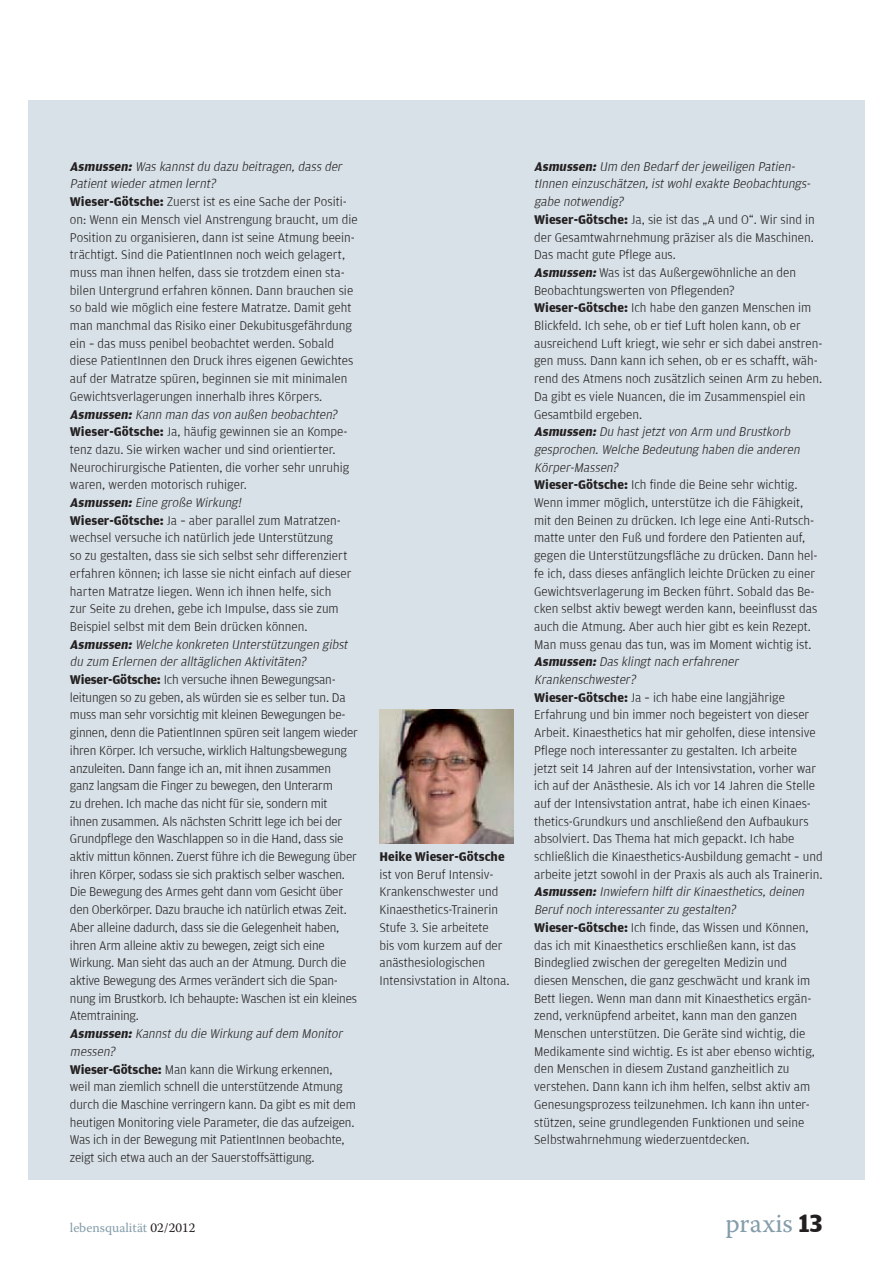
<style>
.page{position:relative;width:893px;height:1263px;background:#fff}
.page>*{position:absolute;margin:0;border:0;box-sizing:border-box;transform-origin:0 0}
.t1{font:26.55px "Warnock Pro";color:#849daa}
.t2{font:300 13.35px/17.7px "Amplitude";color:#231f20}
.t3{font:13.35px "Warnock Pro";color:#849daa}
.t4{font:700 13.35px "Amplitude";color:#231f20}
.s1{font-weight:700;font-style:italic}
.s2{font-style:italic}
.s3{font-weight:700}
.s4{color:#231f20}
.s5{font-family:"Amplitude";font-weight:700;color:#231f20}
</style>
<div class="page">
<div style="left:28px;top:100px;width:836px;height:1079px;background:#d7e1e7"></div>
<img style="left:379px;top:710px;width:134px;height:133px">
<p class="t2" style="left:70px;top:158px;width:289px"><span class="s1">Asmussen:</span> <span class="s2">Was kannstdu dazu beitragen,dass der Patientwiederatmen lernt?<br></span><span class="s3">Wieser-Götsche:</span> Zuerst ist es eine Sache der Positi&shy;on: Wenn ein Mensch viel Anstrengung braucht, um die Position zu organisieren, dann ist seine Atmung beein&shy;trächtigt. Sind die PatientInnen noch weich gelagert, muss man ihnen helfen, dass sie trotzdem einen sta&shy;bilen Untergrund erfahren können. Dann brauchen sie so bald wie möglich eine festere Matratze. Damit geht man manchmal das Risiko einer Dekubitusgefährdung ein – das muss penibel beobachtet werden. Sobald diese PatientInnen den Druck ihres eigenen Gewichtes auf der Matratze spüren, beginnen sie mit minimalen Gewichtsverlagerungen innerhalb ihres Körpers.<br><span class="s1">Asmussen:</span> <span class="s2">Kann man das von außen beobachten?<br></span><span class="s3">Wieser-Götsche:</span> Ja, häufig gewinnen sie an Kompe&shy;tenz dazu. Sie wirken wacher und sind orientierter.<br>Neurochirurgische Patienten, die vorher sehr unruhig waren, werden motorisch ruhiger.<br><span class="s1">Asmussen:</span> <span class="s2">Eine große Wirkung!<br></span><span class="s3">Wieser-Götsche:</span> Ja – aber parallel zum Matratzen&shy;wechsel versuche ich natürlich jede Unterstützung<br>so zu gestalten, dass sie sich selbst sehr differenziert erfahren können; ich lasse sie nicht einfach auf dieser harten Matratze liegen. Wenn ich ihnen helfe, sich<br>zur Seite zu drehen, gebe ich Impulse, dass sie zum Beispiel selbst mit dem Bein drücken können.<br><span class="s1">Asmussen:</span> <span class="s2">Welche konkreten Unterstützungen gibst du zum Erlernen deralltäglichen Aktivitäten?<br></span><span class="s3">Wieser-Götsche:</span> Ich versuche ihnen Bewegungsan&shy;leitungen so zu geben, als würden sie es selber tun. Da muss man sehr vorsichtig mit kleinen Bewegungen be&shy;ginnen, denn die PatientInnen spüren seit langem wieder ihren Körper. Ich versuche, wirklich Haltungsbewegung anzuleiten. Dann fange ich an, mit ihnen zusammen ganz langsam die Finger zu bewegen, den Unterarm<br>zu drehen. Ich mache das nicht für sie, sondern mit ihnen zusammen. Als nächsten Schritt lege ich bei der Grundpflege den Waschlappen so in die Hand, dass sie aktiv mittun können. Zuerst führe ich die Bewegung über ihren Körper, sodass sie sich praktisch selber waschen.<br>Die Bewegung des Armes geht dann vom Gesicht über den Oberkörper. Dazu brauche ich natürlich etwas Zeit.<br>Aber alleine dadurch, dass sie die Gelegenheit haben, ihren Arm alleine aktiv zu bewegen, zeigt sich eine Wirkung. Man sieht das auch an der Atmung. Durch die aktive Bewegung des Armes verändert sich die Span&shy;nung im Brustkorb. Ich behaupte: Waschen ist ein kleines Atemtraining.<br><span class="s1">Asmussen:</span> <span class="s2">Kannstdu die Wirkung aufdem Monitor messen?<br></span><span class="s3">Wieser-Götsche:</span> Man kann die Wirkung erkennen,<br>weil man ziemlich schnell die unterstützende Atmung durch die Maschine verringern kann. Da gibt es mit dem heutigen Monitoring viele Parameter, die das aufzeigen.<br>Was ich in der Bewegung mit PatientInnen beobachte, zeigt sich etwa auch an der Sauerstoffsättigung.</p>
<p class="t2" style="left:534px;top:158px;width:290px"><span class="s1">Asmussen:</span> <span class="s2">Um den Bedarfderjeweiligen Patien&shy;tInnen einzuschätzen,istwohlexakte Beobachtungs&shy;gabe notwendig?<br></span><span class="s3">Wieser-Götsche:</span> Ja, sie ist das „A und O“. Wir sind in der Gesamtwahrnehmung präziser als die Maschinen.<br>Das macht gute Pflege aus.<br><span class="s1">Asmussen:</span>Was ist das Außergewöhnliche an den Beobachtungswerten von Pflegenden?<br><span class="s3">Wieser-Götsche:</span> Ich habe den ganzen Menschen im Blickfeld. Ich sehe, ob er tief Luft holen kann, ob er ausreichend Luft kriegt, wie sehr er sich dabei anstren&shy;gen muss. Dann kann ich sehen, ob er es schafft, wäh&shy;rend des Atmens noch zusätzlich seinen Arm zu heben.<br>Da gibt es viele Nuancen, die im Zusammenspiel ein Gesamtbild ergeben.<br><span class="s1">Asmussen:</span><span class="s2">Du hastjetztvon Arm und Brustkorb gesprochen.Welche Bedeutung haben die anderen Körper-Massen?<br></span><span class="s3">Wieser-Götsche:</span> Ich finde die Beine sehr wichtig.<br>Wenn immer möglich, unterstütze ich die Fähigkeit, mit den Beinen zu drücken. Ich lege eine Anti-Rutsch&shy;matte unter den Fuß und fordere den Patienten auf, gegen die Unterstützungsfläche zu drücken. Dann hel&shy;fe ich, dass dieses anfänglich leichte Drücken zu einer Gewichtsverlagerung im Becken führt. Sobald das Be&shy;cken selbst aktiv bewegt werden kann, beeinflusst das auch die Atmung. Aber auch hier gibt es kein Rezept.<br>Man muss genau das tun, was im Moment wichtig ist.<br><span class="s1">Asmussen:</span><span class="s2">Das klingtnach erfahrener Krankenschwester?<br></span><span class="s3">Wieser-Götsche:</span> Ja – ich habe eine langjährige Erfahrung und bin immer noch begeistert von dieser Arbeit. Kinaesthetics hat mir geholfen, diese intensive Pflege noch interessanter zu gestalten. Ich arbeite jetzt seit 14 Jahren auf der Intensivstation, vorher war ich auf der Anästhesie. Als ich vor 14 Jahren die Stelle auf der Intensivstation antrat, habe ich einen Kinaes&shy;thetics-Grundkurs und anschließend den Aufbaukurs absolviert. Das Thema hat mich gepackt. Ich habe schließlich die Kinaesthetics-Ausbildung gemacht – und arbeite jetzt sowohl in der Praxis als auch als Trainerin.<br><span class="s1">Asmussen:</span><span class="s2">Inwiefern hilftdirKinaesthetics,deinen Berufnoch interessanterzu gestalten?<br></span><span class="s3">Wieser-Götsche:</span> Ich finde, das Wissen und Können, das ich mit Kinaesthetics erschließen kann, ist das Bindeglied zwischen der geregelten Medizin und diesen Menschen, die ganz geschwächt und krank im Bett liegen. Wenn man dann mit Kinaesthetics ergän&shy;zend, verknüpfend arbeitet, kann man den ganzen Menschen unterstützen. Die Geräte sind wichtig, die Medikamente sind wichtig. Es ist aber ebenso wichtig, den Menschen in diesem Zustand ganzheitlich zu verstehen. Dann kann ich ihm helfen, selbst aktiv am Genesungsprozess teilzunehmen. Ich kann ihn unter&shy;stützen, seine grundlegenden Funktionen und seine Selbstwahrnehmung wiederzuentdecken.</p>
<p class="t4" style="left:379px;top:849px;width:127px">Heike Wieser-Götsche</p>
<p class="t2" style="left:379px;top:866px;width:132px">ist von Beruf Intensiv-<br>Krankenschwester und<br>Kinaesthetics-Trainerin<br>Stufe 3. Sie arbeitete<br>bis vom kurzem auf der anästhesiologischen<br>Intensivstation in Altona.</p>
<p class="t3" style="left:70px;top:1223px;width:127px">lebensqualität <span class="s4">02/2012</span></p>
<h1 class="t1" style="left:725px;top:1213px;width:99px">praxis <span class="s5">13</span></h1>
</div>
